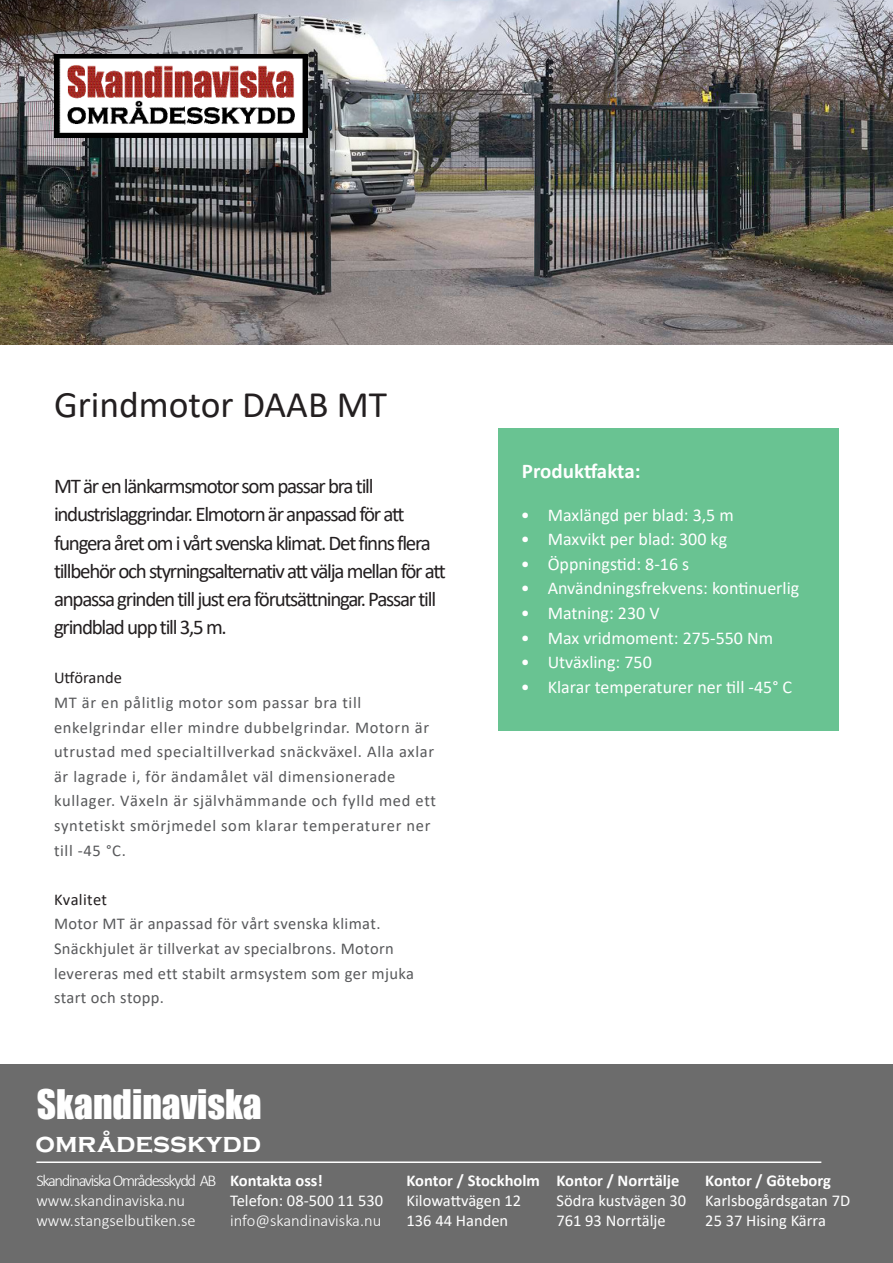
<style>
.page{position:relative;width:893px;height:1263px;background:#fff}
.page>*{position:absolute;margin:0;border:0;box-sizing:border-box;transform-origin:0 0}
.t1{font:37.5px "Calibri";color:#231f20}
.t2{font:37.5px "Impact";color:#fff}
.t3{font:700 27.45px "Copperplate Gothic";color:#fff}
.t4{font:21px/28.2px "Calibri";letter-spacing:-.06em;color:#231f20}
.t5{font:700 21px "Calibri";color:#fff}
.t6{font:18px "Calibri";color:#fff}
.t7{font:16.5px/24.6px "Calibri";letter-spacing:.04em;color:#57585a}
.t8{font:16.5px/24.6px "Calibri";letter-spacing:.02em;color:#58595b}
.t9{font:16.5px "Calibri";color:#fff}
.t10{font:300 16.5px "Calibri";letter-spacing:-.005em;color:#fff}
.t11{font:700 16.5px "Calibri";color:#fff}
.t12{font:300 16.5px "Calibri";letter-spacing:-.08em;color:#fff}
.s1{color:#231f20}
.s2{color:#58595b}
</style>
<div class="page">
<div style="left:0;top:1064px;width:893px;height:199px;background:#6c6c6c"></div>
<div style="left:498px;top:428px;width:341px;height:303px;background:#69c392"></div>
<img style="left:0;top:0;width:893px;height:344px">
<hr style="left:36px;top:1161px;width:785px;height:2px;background:#fff">
<p class="t1" style="left:54px;top:379px;width:335px">Grindmotor DAAB MT</p>
<p class="t4" style="left:54px;top:471px;width:393px">MT är en länkarmsmotor som passar bra till industrislaggrindar. Elmotorn är anpassad för att fungera året om i vårt svenska klimat. Det finns flera tillbehör och styrningsalternativ att välja mellan för att anpassa grinden till just era förutsättningar. Passar till grindblad upp till 3,5 m.</p>
<p class="t7" style="left:54px;top:665px;width:384px"><span class="s1">Utförande<br></span>MT är en pålitlig motor som passar bra till enkelgrindar eller mindre dubbelgrindar. Motorn är utrustad med specialtillverkad snäckväxel. Alla axlar är lagrade i, för ändamålet väl dimensionerade kullager. Växeln är självhämmande och fylld med ett syntetiskt smörjmedel som klarar te<span class="s2">mperaturer ner </span>till -45 °C.</p>
<p class="t8" style="left:54px;top:886px;width:362px"><span class="s1">Kvalitet<br></span>Motor MT är anpassad för vårt svenska klimat.<br>Snäckhjulet är tillverkat av specialbrons. Motorn levereras med ett stabilt armsystem som ger mjuka start och stopp.</p>
<p class="t5" style="left:522px;top:456px;width:120px">Produktfakta:</p>
<p class="t6" style="left:521px;top:502px;width:215px">• Maxlängd per blad: 3,5 m</p>
<p class="t6" style="left:521px;top:527px;width:208px">• Maxvikt per blad: 300 kg</p>
<p class="t6" style="left:521px;top:551px;width:170px">• Öppningstid: 8-16 s</p>
<p class="t6" style="left:521px;top:576px;width:280px">• Användningsfrekvens: kontinuerlig</p>
<p class="t6" style="left:521px;top:600px;width:140px">• Matning: 230 V</p>
<p class="t6" style="left:521px;top:625px;width:254px">• Max vridmoment: 275-550 Nm</p>
<p class="t6" style="left:521px;top:650px;width:133px">• Utväxling: 750</p>
<p class="t6" style="left:521px;top:674px;width:273px">• Klarar temperaturer ner till -45° C</p>
<h1 class="t2" style="left:37px;top:1076px;width:226px">Skandinaviska</h1>
<h2 class="t3" style="left:35px;top:1128px;width:227px">områdesskydd</h2>
<p class="t12" style="left:36px;top:1171px;width:182px">Skandinaviska Områdesskydd AB</p>
<p class="t10" style="left:36px;top:1190px;width:150px">www.skandinaviska.nu</p>
<p class="t10" style="left:36px;top:1210px;width:161px">www.stangselbutiken.se</p>
<p class="t11" style="left:230px;top:1169px;width:94px">Kontakta oss!</p>
<p class="t9" style="left:230px;top:1189px;width:154px">Telefon: 08-500 11 530</p>
<p class="t10" style="left:230px;top:1210px;width:153px">info@skandinaviska.nu</p>
<p class="t11" style="left:407px;top:1169px;width:135px">Kontor / Stockholm</p>
<p class="t9" style="left:407px;top:1189px;width:116px">Kilowattvägen 12</p>
<p class="t9" style="left:407px;top:1209px;width:103px">136 44 Handen</p>
<p class="t11" style="left:556px;top:1169px;width:124px">Kontor / Norrtälje</p>
<p class="t9" style="left:556px;top:1189px;width:131px">Södra kustvägen 30</p>
<p class="t9" style="left:556px;top:1209px;width:111px">761 93 Norrtälje</p>
<p class="t11" style="left:705px;top:1169px;width:127px">Kontor / Göteborg</p>
<p class="t9" style="left:705px;top:1189px;width:146px">Karlsbogårdsgatan 7D</p>
<p class="t9" style="left:705px;top:1209px;width:122px">25 37 Hising Kärra</p>
</div>
